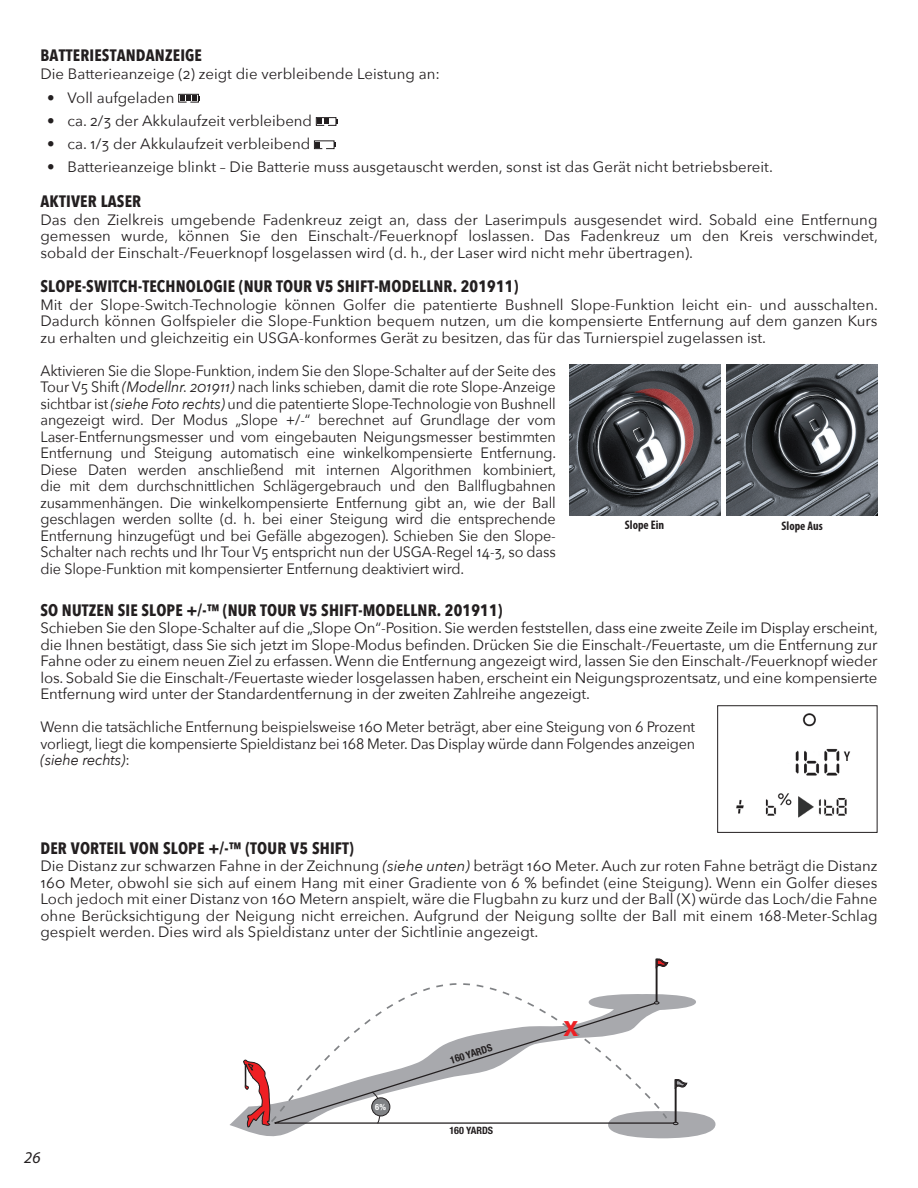
<style>
.page{position:relative;width:918px;height:1188px;background:#fff}
.page>*{position:absolute;margin:0;border:0;box-sizing:border-box;transform-origin:0 0}
.t1{font:700 condensed 20.85px "Helvetica Neue";color:#ee1f23;scale:1.33 1}
.t2{font:700 16.5px "Avenir Next Condensed";letter-spacing:.01em;color:#231f20}
.t3{font:italic 16.5px "Myriad Pro";color:#231f20}
.t4{font:15px/16.5px "Avenir Next";color:#231f20;text-align:justify}
.t5{font:15px/16.5px "Avenir Next";color:#231f20;text-align:justify;scale:.96 1}
.t6{font:700 condensed 12.45px "Myriad Pro";color:#231f20}
.t7{font:700 condensed 10.2px "Helvetica Neue";color:#231f20}
.t8{font:700 condensed 8.4px "Helvetica Neue";color:#fff}
.s1{font-style:italic}
</style>
<div class="page">
<svg style="left:178px;top:94px;width:22px;height:9px"></svg>
<svg style="left:316px;top:117px;width:21px;height:9px"></svg>
<svg style="left:314px;top:140px;width:21px;height:9px"></svg>
<svg style="left:229px;top:1059px;width:74px;height:78px"></svg>
<svg style="left:243px;top:1060px;width:27px;height:67px"></svg>
<svg style="left:269px;top:1019px;width:102px;height:105px"></svg>
<svg style="left:669px;top:994px;width:27px;height:16px"></svg>
<svg style="left:371px;top:958px;width:298px;height:166px"></svg>
<div style="left:372px;top:1098px;width:18px;height:18px;background:#808285;border-radius:50%"></div>
<div style="left:371px;top:1097px;width:19px;height:19px;border:1px solid #231f20;border-radius:50%"></div>
<div style="left:675px;top:1079px;width:2px;height:45px;background:#a8a9ad;border:1px solid #231f20"></div>
<svg style="left:608px;top:1111px;width:108px;height:27px"></svg>
<svg style="left:674px;top:1079px;width:14px;height:13px"></svg>
<img style="left:736px;top:713px;width:115px;height:105px">
<div style="left:717px;top:705px;width:161px;height:128px;border:1px solid #231f20"></div>
<img style="left:726px;top:364px;width:152px;height:152px">
<img style="left:569px;top:364px;width:152px;height:152px">
<p class="t2" style="left:41px;top:46px;width:163px">BATTERIESTANDANZEIGE</p>
<p class="t4" style="left:40px;top:65px;width:401px">Die Batterieanzeige (2) zeigt die verbleibende Leistung an:</p>
<p class="t4" style="left:47px;top:88px;width:129px">• Voll aufgeladen</p>
<p class="t4" style="left:47px;top:112px;width:266px">• ca. 2/3 der Akkulaufzeit verbleibend</p>
<p class="t4" style="left:47px;top:135px;width:265px">• ca. 1/3 der Akkulaufzeit verbleibend</p>
<p class="t4" style="left:47px;top:158px;width:727px">• Batterieanzeige blinkt – Die Batterie muss ausgetauscht werden, sonst ist das Gerät nicht betriebsbereit.</p>
<p class="t2" style="left:40px;top:191px;width:102px">AKTIVER LASER</p>
<p class="t4" style="left:40px;top:210px;width:839px">Das den Zielkreis umgebende Fadenkreuz zeigt an, dass der Laserimpuls ausgesendet wird. Sobald eine Entfernung gemessen wurde, können Sie den Einschalt-/Feuerknopf loslassen. Das Fadenkreuz um den Kreis verschwindet, sobald der Einschalt-/Feuerknopf losgelassen wird (d. h., der Laser wird nicht mehr übertragen).</p>
<p class="t2" style="left:40px;top:276px;width:479px">SLOPE-SWITCH-TECHNOLOGIE (NUR TOUR V5 SHIFT-MODELLNR. 201911)</p>
<p class="t4" style="left:40px;top:296px;width:839px">Mit der Slope-Switch-Technologie können Golfer die patentierte Bushnell Slope-Funktion leicht ein- und ausschalten.<br>Dadurch können Golfspieler die Slope-Funktion bequem nutzen, um die kompensierte Entfernung auf dem ganzen Kurs zu erhalten und gleichzeitig ein USGA-konformes Gerät zu besitzen, das für das Turnierspiel zugelassen ist.</p>
<p class="t5" style="left:40px;top:362px;width:539px">Aktivieren Sie die Slope-Funktion, indem Sie den Slope-Schalter auf der Seite des Tour V5 Shift <span class="s1">(Modellnr. 201911)</span> nach links schieben, damit die rote Slope-Anzeige sichtbar ist <span class="s1">(siehe Foto rechts)</span> und die patentierte Slope-Technologie von Bushnell angezeigt wird. Der Modus „Slope +/-“ berechnet auf Grundlage der vom Laser-Entfernungsmesser und vom eingebauten Neigungsmesser bestimmten Entfernung und Steigung automatisch eine winkelkompensierte Entfernung.<br>Diese Daten werden anschließend mit internen Algorithmen kombiniert, die mit dem durchschnittlichen Schlägergebrauch und den Ballflugbahnen zusammenhängen. Die winkelkompensierte Entfernung gibt an, wie der Ball geschlagen werden sollte (d. h. bei einer Steigung wird die entsprechende Entfernung hinzugefügt und bei Gefälle abgezogen). Schieben Sie den Slope-Schalter nach rechts und Ihr Tour V5 entspricht nun der USGA-Regel 14-3, so dass die Slope-Funktion mit kompensierter Entfernung deaktiviert wird.</p>
<p class="t2" style="left:40px;top:600px;width:464px">SO NUTZEN SIE SLOPE +/-™ (NUR TOUR V5 SHIFT-MODELLNR. 201911)</p>
<p class="t4" style="left:40px;top:619px;width:839px">Schieben Sie den Slope-Schalter auf die „Slope On“-Position. Sie werden feststellen, dass eine zweite Zeile im Display erscheint, die Ihnen bestätigt, dass Sie sich jetzt im Slope-Modus befinden. Drücken Sie die Einschalt-/Feuertaste, um die Entfernung zur Fahne oder zu einem neuen Ziel zu erfassen. Wenn die Entfernung angezeigt wird, lassen Sie den Einschalt-/Feuerknopf wieder los. Sobald Sie die Einschalt-/Feuertaste wieder losgelassen haben, erscheint ein Neigungsprozentsatz, und eine kompensierte Entfernung wird unter der Standardentfernung in der zweiten Zahlreihe angezeigt.</p>
<p class="t4" style="left:40px;top:718px;width:656px">Wenn die tatsächliche Entfernung beispielsweise 160 Meter beträgt, aber eine Steigung von 6 Prozent vorliegt, liegt die kompensierte Spieldistanz bei 168 Meter. Das Display würde dann Folgendes anzeigen <span class="s1">(siehe rechts)</span>:</p>
<p class="t6" style="left:625px;top:517px;width:41px">Slope Ein</p>
<p class="t6" style="left:782px;top:518px;width:43px">Slope Aus</p>
<p class="t2" style="left:40px;top:838px;width:315px">DER VORTEIL VON SLOPE +/-™ (TOUR V5 SHIFT)</p>
<p class="t4" style="left:40px;top:857px;width:839px">Die Distanz zur schwarzen Fahne in der Zeichnung <span class="s1">(siehe unten)</span> beträgt 160 Meter. Auch zur roten Fahne beträgt die Distanz 160 Meter, obwohl sie sich auf einem Hang mit einer Gradiente von 6 % befindet (eine Steigung). Wenn ein Golfer dieses Loch jedoch mit einer Distanz von 160 Metern anspielt, wäre die Flugbahn zu kurz und der Ball (X) würde das Loch/die Fahne ohne Berücksichtigung der Neigung nicht erreichen. Aufgrund der Neigung sollte der Ball mit einem 168-Meter-Schlag gespielt werden. Dies wird als Spieldistanz unter der Sichtlinie angezeigt.</p>
<p class="t3" style="left:24px;top:1147px;width:18px">26</p>
<p class="t8" style="left:375px;top:1100px;width:12px">6%</p>
<p class="t7" style="left:448px;top:1052px;width:45px;rotate:-17deg">160 YARDS</p>
<p class="t7" style="left:449px;top:1122px;width:45px">160 YARDS</p>
<h1 class="t1" style="left:564px;top:1011px;width:13px">X</h1>
</div>
